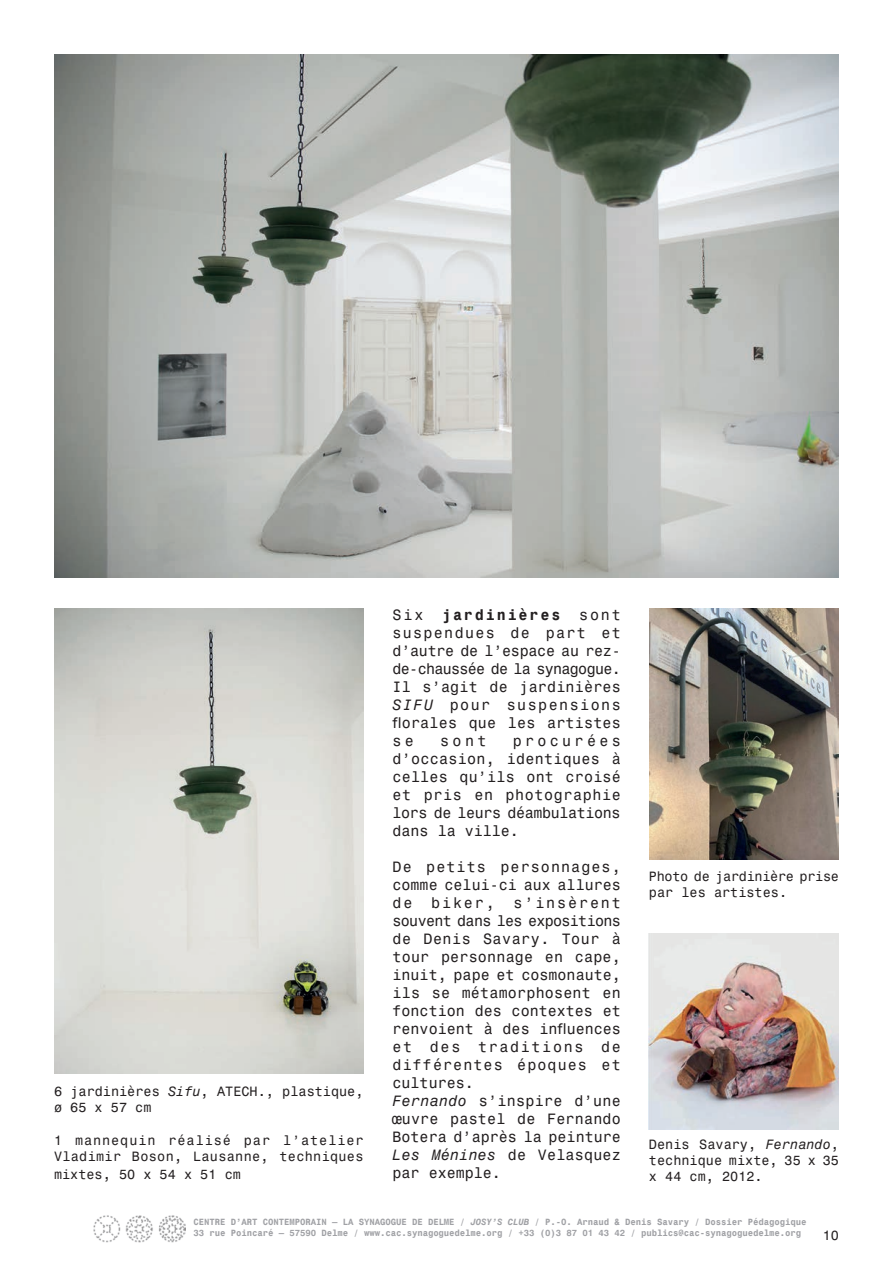
<style>
.page{position:relative;width:893px;height:1263px;background:#fff}
.page>*{position:absolute;margin:0;border:0;box-sizing:border-box;transform-origin:0 0}
.t1{font:15px/18px "Monospace 821 BT";letter-spacing:.015em;color:#231f20;text-align:justify}
.t2{font:13.5px/16.2px "Monospace 821 BT";color:#231f20}
.t3{font:13.5px/16.2px "Monospace 821 BT";letter-spacing:.025em;color:#231f20}
.t4{font:13.5px/16.2px "Monospace 821 BT";letter-spacing:-.02em;color:#231f20}
.t5{font:700 9px/10.8px "Monospace 821 BT";letter-spacing:-.01em;color:#a0a1a5}
.s1{font-style:italic}
.s2{font-weight:700}
</style>
<div class="page">
<img style="left:93px;top:1215px;width:92px;height:27px">
<img style="left:54px;top:54px;width:785px;height:524px">
<img style="left:649px;top:608px;width:189px;height:252px">
<img style="left:54px;top:608px;width:310px;height:465px">
<img style="left:649px;top:933px;width:190px;height:196px">
<p class="t2" style="left:54px;top:1083px;width:311px">6 jardinières <span class="s1">Sifu</span>, ATECH., plastique, ø 65 x 57 cm</p>
<p class="t3" style="left:54px;top:1132px;width:311px">1 mannequin réalisé par l’atelier<br>Vladimir Boson, Lausanne, techniques</p>
<p class="t2" style="left:54px;top:1166px;width:188px">mixtes, 50 x 54 x 51 cm</p>
<p class="t1" style="left:393px;top:605px;width:230px">Six <span class="s2">jardinières</span> sont suspendues de part et d’autre de l’espace au rez&shy;de-chaussée de la synagogue.<br>Il s’agit de jardinières <span class="s1">SIFU</span> pour suspensions florales que les artistes se</p>
<p class="t1" style="left:393px;top:731px;width:230px;text-indent:120px">procurées d’occasion, identiques à celles qu’ils ont croisé et pris en photographie lors de leurs déambulations dans la ville.</p>
<p class="t1" style="left:393px;top:857px;width:230px;text-align:left">De petits personnages, comme celui-ci aux allures de biker, s’insèrent souvent dans les expositions de Denis Savary. Tour à tour personnage en cape, inuit, pape et cosmonaute, ils se métamorphosent en fonction des contextes et renvoient à des influences et des traditions de différentes époques et cultures.<br><span class="s1">Fernando</span> s’inspire d’une œuvre pastel de Fernando<br>Botera d’après la peinture<br><span class="s1">Les Ménines</span> de Velasquez par exemple.</p>
<p class="t1" style="left:440px;top:731px;width:48px">sont</p>
<p class="t4" style="left:649px;top:868px;width:191px">Photo de jardinière prise par les artistes.</p>
<p class="t2" style="left:649px;top:1135px;width:191px;text-align:justify">Denis Savary, <span class="s1">Fernando</span>, technique mixte, 35 x 35 x 44 cm, 2012.</p>
<p class="t5" style="left:194px;top:1216px;width:614px">CENTRE D’ART CONTEMPORAIN – LA SYNAGOGUE DE DELME / <span class="s1">JOSY’S CLUB</span> / P.-O. Arnaud &amp; Denis Savary / Dossier Pédagogique<br>33 rue Poincaré – 57590 Delme / www.cac.synagoguedelme.org / +33 (0)3 87 01 43 42 / publics@cac-synagoguedelme.org</p>
<p class="t2" style="left:823px;top:1227px;width:18px">10</p>
</div>
